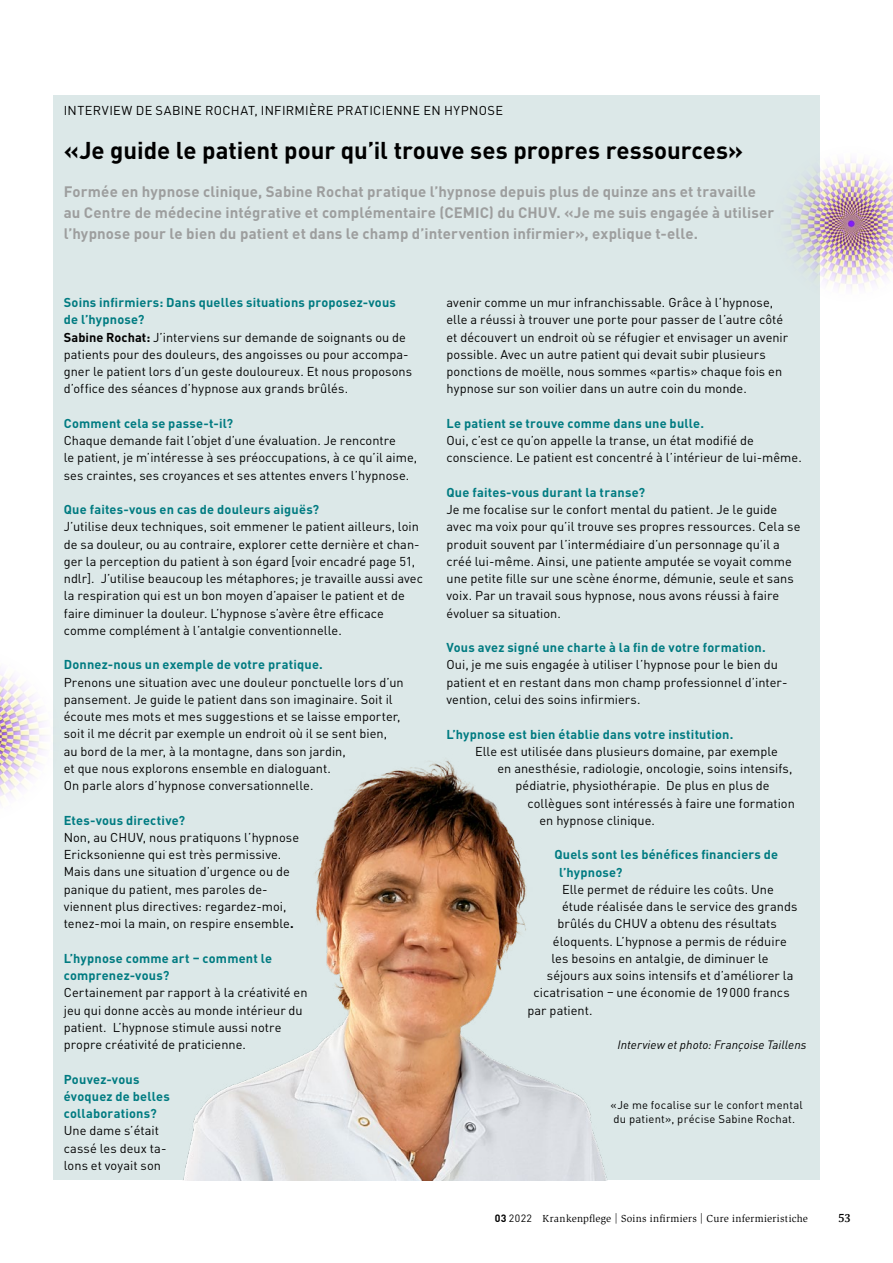
<style>
.page{position:relative;width:893px;height:1263px;background:#fff}
.page>*{position:absolute;margin:0;border:0;box-sizing:border-box;transform-origin:0 0}
.t1{font:700 24px "DIN Pro";letter-spacing:-.005em;color:#000}
.t2{font:700 15px/21px "DIN Pro";letter-spacing:.01em;color:#9d9e9e}
.t3{font:12.75px/17.2px "DIN Pro";letter-spacing:.005em;color:#000}
.t4{font:700 12.75px/17.2px "DIN Pro";letter-spacing:.015em;color:#007b81}
.t5{font:12.75px "DIN Pro";letter-spacing:.025em;color:#000}
.t6{font:italic 12px "DIN";letter-spacing:.005em;color:#000}
.t7{font:700 12px "Esta Pro";color:#000}
.t8{font:11.25px/13.5px "DIN Pro";letter-spacing:.02em;color:#000}
.t9{font:10.5px "Slimbach Std";letter-spacing:.025em;color:#000}
.s1{font-weight:700;color:#007b81}
.s2{font-weight:700}
.s3{font-family:"DIN Pro";font-weight:700}
.s4{font-family:"DIN Pro"}
</style>
<div class="page">
<div style="left:53px;top:96px;width:766px;height:1084px;background:#dce8e8"></div>
<img style="left:183px;top:761px;width:424px;height:419px">
<img style="left:788px;top:139px;width:105px;height:169px">
<img style="left:0;top:671px;width:45px;height:130px">
<p class="t5" style="left:64px;top:101px;width:441px">INTERVIEW DE SABINE ROCHAT, INFIRMIÈRE PRATICIENNE EN HYPNOSE</p>
<h1 class="t1" style="left:64px;top:134px;width:681px">«Je guide le patient pour qu’il trouve ses propres ressources»</h1>
<p class="t2" style="left:64px;top:180px;width:712px">Formée en hypnose clinique, Sabine Rochat pratique l’hypnose depuis plus de quinze ans et travaille au Centre de médecine intégrative et complémentaire (CEMIC) du CHUV. «Je me suis engagée à utiliser l’hypnose pour le bien du patient et dans le champ d’intervention infirmier», explique t-elle.</p>
<p class="t3" style="left:64px;top:293px;width:350px"><span class="s1">Soins infirmiers: Dans quelles situations proposez-vous de l’hypnose?<br></span><span class="s2">Sabine Rochat:</span> J’interviens sur demande de soignants ou de patients pour des douleurs, des angoisses ou pour accompa&shy;gner le patient lors d’un geste douloureux. Et nous proposons d’office des séances d’hypnose aux grands brûlés.</p>
<p class="t4" style="left:64px;top:414px;width:171px">Comment cela se passe-t-il?</p>
<p class="t3" style="left:64px;top:431px;width:355px">Chaque demande fait l’objet d’une évaluation. Je rencontre<br>le patient, je m’intéresse à ses préoccupations, à ce qu’il aime, ses craintes, ses croyances et ses attentes envers l’hypnose.</p>
<p class="t4" style="left:64px;top:500px;width:257px">Que faites-vous en cas de douleurs aiguës?</p>
<p class="t3" style="left:64px;top:518px;width:361px">J’utilise deux techniques, soit emmener le patient ailleurs, loin de sa douleur, ou au contraire, explorer cette dernière et chan&shy;ger la perception du patient à son égard [voir encadré page 51, ndlr]. J’utilise beaucoup les métaphores; je travaille aussi avec la respiration qui est un bon moyen d’apaiser le patient et de faire diminuer la douleur. L’hypnose s’avère être efficace comme complément à l’antalgie conventionnelle.</p>
<p class="t4" style="left:64px;top:656px;width:260px">Donnez-nous un exemple de votre pratique.</p>
<p class="t3" style="left:64px;top:673px;width:341px">Prenons une situation avec une douleur ponctuelle lors d’un pansement. Je guide le patient dans son imaginaire. Soit il écoute mes mots et mes suggestions et se laisse emporter, soit il me décrit par exemple un endroit où il se sent bien, au bord de la mer, à la montagne, dans son jardin,<br>et que nous explorons ensemble en dialoguant.<br>On parle alors d’hypnose conversationnelle.</p>
<p class="t4" style="left:64px;top:811px;width:123px">Etes-vous directive?</p>
<p class="t3" style="left:64px;top:828px;width:237px">Non, au CHUV, nous pratiquons l’hypnose Ericksonienne qui est très permissive.<br>Mais dans une situation d’urgence ou de panique du patient, mes paroles de&shy;viennent plus directives: regardez-moi, tenez-moi la main, on respire ensemble<span class="s2">.</span></p>
<p class="t4" style="left:64px;top:949px;width:210px">L’hypnose comme art – comment le comprenez-vous?</p>
<p class="t3" style="left:64px;top:983px;width:245px">Certainement par rapport à la créativité en jeu qui donne accès au monde intérieur du patient. L’hypnose stimule aussi notre propre créativité de praticienne.</p>
<p class="t4" style="left:64px;top:1070px;width:108px">Pouvez-vous évoquez de belles collaborations?</p>
<p class="t3" style="left:64px;top:1121px;width:104px">Une dame s’était cassé les deux ta&shy;lons et voyait son</p>
<p class="t3" style="left:446px;top:293px;width:343px">avenir comme un mur infranchissable. Grâce à l’hypnose, elle a réussi à trouver une porte pour passer de l’autre côté et découvert un endroit où se réfugier et envisager un avenir possible. Avec un autre patient qui devait subir plusieurs ponctions de moëlle, nous sommes «partis» chaque fois en hypnose sur son voilier dans un autre coin du monde.</p>
<p class="t4" style="left:446px;top:414px;width:259px">Le patient se trouve comme dans une bulle.</p>
<p class="t3" style="left:446px;top:431px;width:357px">Oui, c’est ce qu’on appelle la transe, un état modifié de conscience. Le patient est concentré à l’intérieur de lui-même.</p>
<p class="t4" style="left:446px;top:483px;width:200px">Que faites-vous durant la transe?</p>
<p class="t3" style="left:446px;top:500px;width:356px">Je me focalise sur le confort mental du patient. Je le guide avec ma voix pour qu’il trouve ses propres ressources. Cela se produit souvent par l’intermédiaire d’un personnage qu’il a créé lui-même. Ainsi, une patiente amputée se voyait comme une petite fille sur une scène énorme, démunie, seule et sans voix. Par un travail sous hypnose, nous avons réussi à faire évoluer sa situation.</p>
<p class="t4" style="left:446px;top:638px;width:321px">Vous avez signé une charte à la fin de votre formation.</p>
<p class="t3" style="left:446px;top:656px;width:342px">Oui, je me suis engagée à utiliser l’hypnose pour le bien du patient et en restant dans mon champ professionnel d’inter&shy;vention, celui des soins infirmiers.</p>
<p class="t4" style="left:446px;top:725px;width:288px">L’hypnose est bien établie dans votre institution.</p>
<p class="t3" style="left:475px;top:742px;width:305px">Elle est utilisée dans plusieurs domaine, par exemple</p>
<p class="t3" style="left:497px;top:759px;width:296px">en anesthésie, radiologie, oncologie, soins intensifs,</p>
<p class="t3" style="left:515px;top:776px;width:256px">pédiatrie, physiothérapie. De plus en plus de</p>
<p class="t3" style="left:527px;top:794px;width:269px">collègues sont intéressés à faire une formation</p>
<p class="t3" style="left:539px;top:811px;width:117px">en hypnose clinique.</p>
<p class="t4" style="left:559px;top:845px;width:221px;text-indent:-5px">Quels sont les bénéfices financiers de l’hypnose?</p>
<p class="t3" style="left:562px;top:880px;width:213px">Elle permet de réduire les coûts. Une</p>
<p class="t3" style="left:562px;top:897px;width:237px">étude réalisée dans le service des grands</p>
<p class="t3" style="left:557px;top:914px;width:221px">brûlés du CHUV a obtenu des résultats</p>
<p class="t3" style="left:553px;top:932px;width:235px">éloquents. L’hypnose a permis de réduire</p>
<p class="t3" style="left:551px;top:949px;width:219px">les besoins en antalgie, de diminuer le</p>
<p class="t3" style="left:547px;top:966px;width:248px">séjours aux soins intensifs et d’améliorer la</p>
<p class="t3" style="left:533px;top:983px;width:258px">cicatrisation – une économie de 19000 francs</p>
<p class="t3" style="left:527px;top:1001px;width:67px">par patient.</p>
<p class="t6" style="left:618px;top:1037px;width:190px">Interview et photo: Françoise Taillens</p>
<p class="t8" style="left:611px;top:1098px;width:194px">«Je me focalise sur le confort mental du patient», précise Sabine Rochat.</p>
<p class="t9" style="left:495px;top:1212px;width:315px"><span class="s3">03</span> <span class="s4">2022</span> Krankenpflege | Soins infirmiers | Cure infermieristiche</p>
<p class="t7" style="left:838px;top:1209px;width:13px">53</p>
</div>
